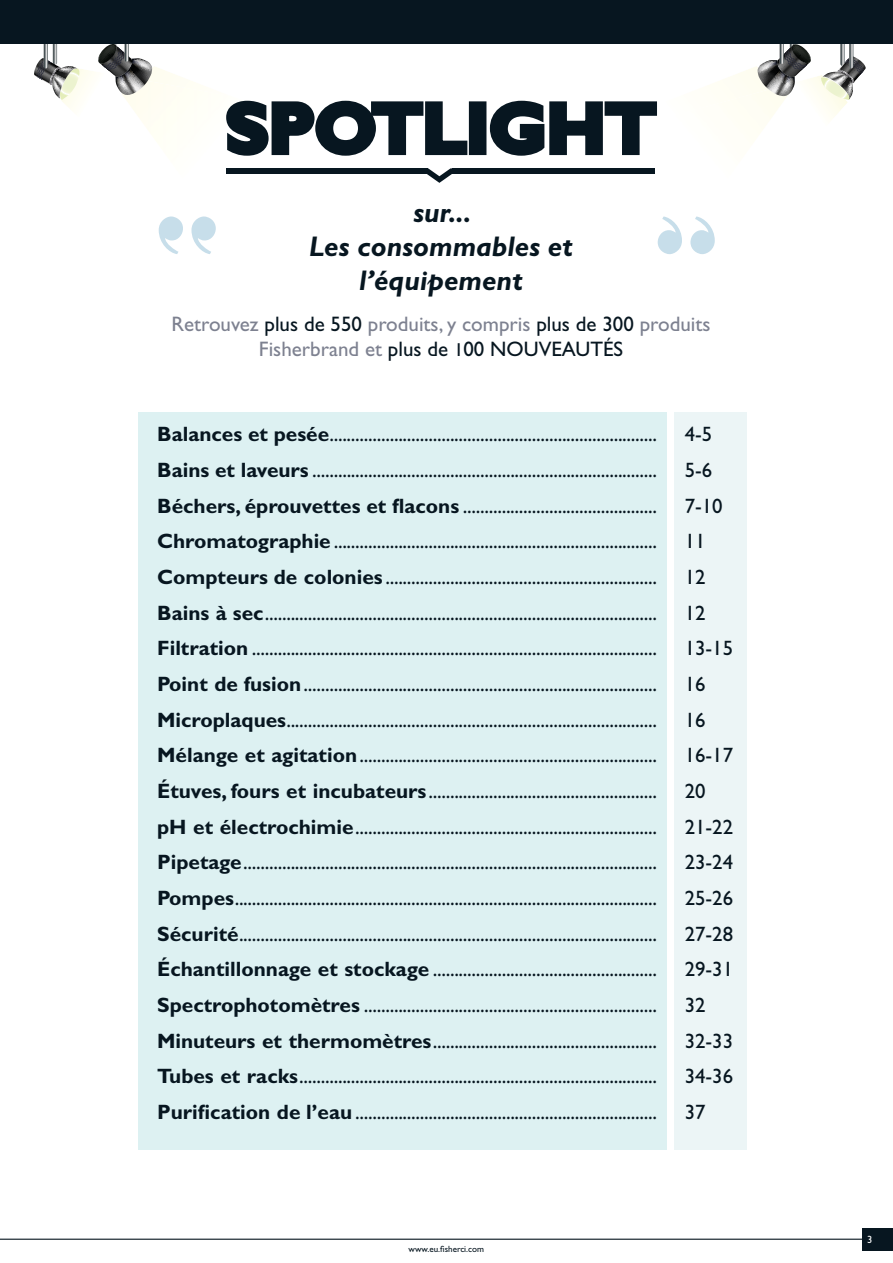
<style>
.page{position:relative;width:893px;height:1263px;background:#fff}
.page>*{position:absolute;margin:0;border:0;box-sizing:border-box;transform-origin:0 0}
.t1{font:700 70.5px "Gill Sans";color:#071620}
.t2{font:italic 700 28.5px/34.2px "Gill Sans";color:#071620;text-align:center}
.t3{font:21px/25.2px "Gill Sans";color:#7d8190;text-align:center}
.t4{font:20.85px/35.7px "Myriad Pro";color:#071620;text-align:justify}
.t5{font:20.85px/35.7px "Gill Sans";color:#071620}
.t6{font:10.5px "Gill Sans";color:#fff}
.t7{font:9px "Gill Sans";color:#071620}
.s1{color:#071620}
.s2{font-size:18.75px;color:#071620}
.s3{font-family:"Gill Sans";font-weight:700}
</style>
<div class="page">
<div style="left:862px;top:1228px;width:31px;height:22px;background:#071620"></div>
<hr style="left:0;top:1239px;width:862px;height:1px;background:#071620">
<hr style="left:112px;top:31px;width:4px;height:31px;background:#071620;border-radius:2px">
<hr style="left:53px;top:33px;width:4px;height:32px;background:#071620;border-radius:2px">
<hr style="left:44px;top:33px;width:4px;height:35px;background:#071620;border-radius:2px">
<div style="left:124px;top:31px;width:5px;height:31px;background:#071620;border-radius:2px"></div>
<hr style="left:790px;top:31px;width:4px;height:31px;background:#071620;border-radius:2px">
<hr style="left:840px;top:32px;width:4px;height:34px;background:#071620;border-radius:2px">
<div style="left:779px;top:31px;width:5px;height:33px;background:#071620;border-radius:2px"></div>
<hr style="left:849px;top:31px;width:4px;height:37px;background:#071620;border-radius:2px">
<div style="left:138px;top:412px;width:529px;height:738px;background:#ddf1f2"></div>
<div style="left:674px;top:412px;width:73px;height:738px;background:#ecf5f6"></div>
<div style="left:0;top:0;width:893px;height:43px;background:#071620"></div>
<svg style="left:34px;top:44px;width:312px;height:210px"></svg>
<div style="left:315px;top:101px;width:61px;height:55px;border:6px solid #071620;border-radius:50%"></div>
<div style="left:328px;top:111px;width:36px;height:35px;border:6px solid #071620;border-radius:50%"></div>
<svg style="left:368px;top:44px;width:498px;height:210px"></svg>
<div style="left:226px;top:168px;width:202px;height:6px;background:#071620"></div>
<div style="left:452px;top:168px;width:202px;height:6px;background:#071620"></div>
<h1 class="t1" style="left:226px;top:104px;width:432px">SPOTLIGHT</h1>
<h2 class="t2" style="left:309px;top:198px;width:265px">sur...<br>Les consommables et l’équipement</h2>
<p class="t3" style="left:171px;top:313px;width:540px">Retrouvez <span class="s1">plus de 550</span> produits, y compris <span class="s1">plus de 300</span> produits<br>Fisherbrand et <span class="s1">plus de</span> <span class="s2">1</span><span class="s1">00 NOUVEAUTÉS</span></p>
<p class="t4" style="left:157px;top:416px;width:501px"><span class="s3">Balances et pesée</span> ............................................................................<br><span class="s3">Bains et laveurs</span> ................................................................................<br><span class="s3">Béchers, éprouvettes et flacons</span> .............................................<br><span class="s3">Chromatographie</span> ...........................................................................<br><span class="s3">Compteurs de colonies</span> ...............................................................<br><span class="s3">Bains à sec</span> ...........................................................................................<br><span class="s3">Filtration</span> ..............................................................................................<br><span class="s3">Point de fusion</span> ..................................................................................<br><span class="s3">Microplaques</span> ......................................................................................<br><span class="s3">Mélange et agitation</span> .....................................................................<br><span class="s3">Étuves, fours et incubateurs</span> ..................................................... <span class="s3">pH et électrochimie</span> ......................................................................<br><span class="s3">Pipetage</span> ................................................................................................<br><span class="s3">Pompes</span> ..................................................................................................<br><span class="s3">Sécurité</span> .................................................................................................<br><span class="s3">Échantillonnage et stockage</span> ....................................................<br><span class="s3">Spectrophotomètres</span> ....................................................................<br><span class="s3">Minuteurs et thermomètres</span> ....................................................<br><span class="s3">Tubes et racks</span> ...................................................................................<br><span class="s3">Purification de l’eau</span> ......................................................................</p>
<p class="t5" style="left:685px;top:419px;width:50px">4-5<br>5-6<br>7-10<br>11<br>12<br>12<br>13-15<br>16<br>16<br>16-17<br>20<br>21-22<br>23-24<br>25-26<br>27-28<br>29-31<br>32<br>32-33<br>34-36<br>37</p>
<p class="t7" style="left:409px;top:1246px;width:77px">www.eu.fisherci.com</p>
<p class="t6" style="left:867px;top:1236px;width:7px">3</p>
</div>
